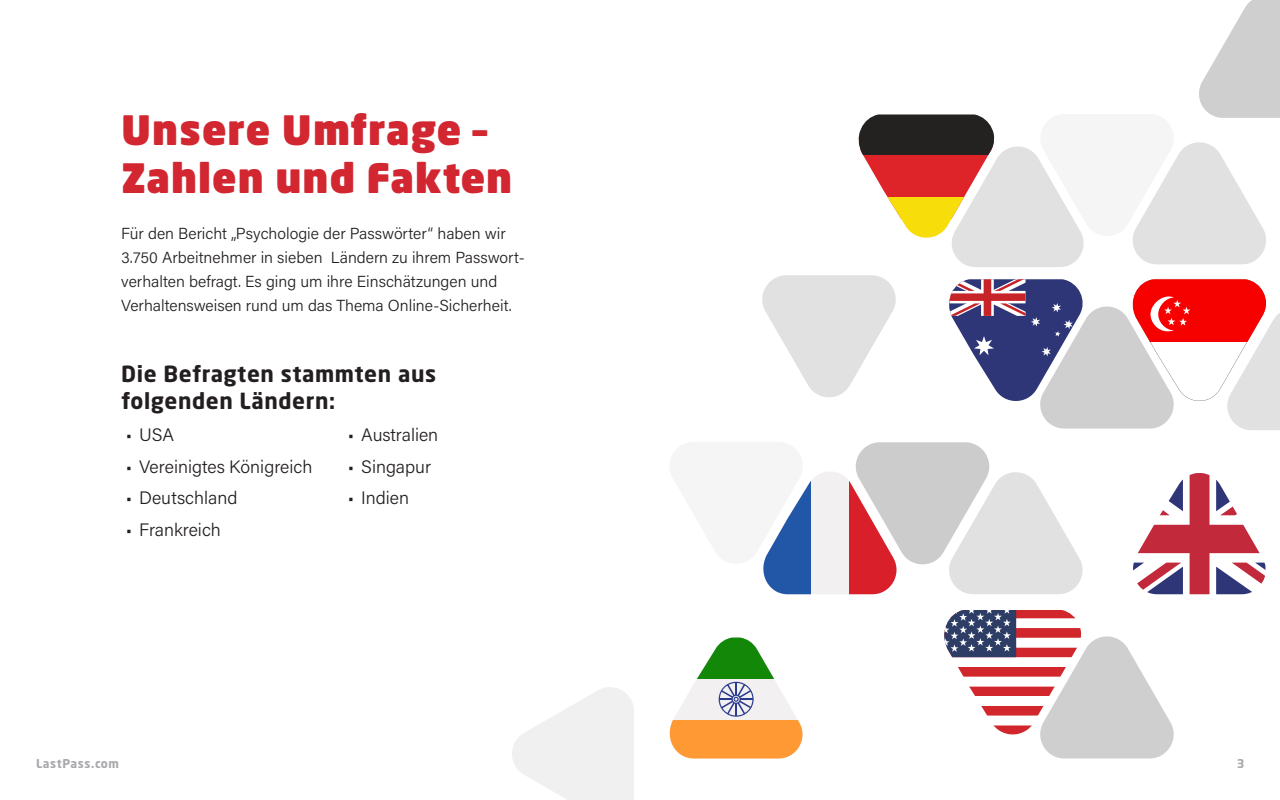
<style>
.page{position:relative;width:1280px;height:800px;background:#fff}
.page>*{position:absolute;margin:0;border:0;box-sizing:border-box;transform-origin:0 0}
.t1{font:900 40px/48px "Neo Sans W1 G";letter-spacing:.025em;color:#d22630}
.t2{font:700 22px/26px "Neo Sans W1 G";letter-spacing:.025em;color:#231f20}
.t3{font:300 18px "Acumin Pro";color:#231f20}
.body{font:300 16px/24px "Acumin Pro";color:#231f20}
.t4{font:700 12px "Neo Sans W1 G";letter-spacing:.05em;color:#a8a9ad}
</style>
<div class="page">
<svg style="left:762px;top:275px;width:134px;height:122px"></svg>
<svg style="left:669px;top:679px;width:134px;height:80px"></svg>
<svg style="left:697px;top:638px;width:77px;height:41px;fill:#128708"></svg>
<svg style="left:1133px;top:473px;width:132px;height:121px"></svg>
<svg style="left:944px;top:610px;width:230px;height:149px"></svg>
<svg style="left:512px;top:687px;width:122px;height:113px"></svg>
<svg style="left:763px;top:442px;width:320px;height:152px"></svg>
<svg style="left:858px;top:0;width:422px;height:267px"></svg>
<svg style="left:949px;top:279px;width:331px;height:151px"></svg>
<h1 class="t1" style="left:121px;top:106px;width:393px">Unsere Umfrage –<br>Zahlen und Fakten</h1>
<p class="body" style="left:121px;top:221px;width:403px">Für den Bericht „Psychologie der Passwörter“ haben wir 3.750 Arbeitnehmer in sieben Ländern zu ihrem Passwort&shy;verhalten befragt. Es ging um ihre Einschätzungen und Verhaltensweisen rund um das Thema Online-Sicherheit.</p>
<h2 class="t2" style="left:121px;top:361px;width:316px">Die Befragten stammten aus folgenden Ländern:</h2>
<p class="t3" style="left:126px;top:423px;width:50px">• USA</p>
<p class="t3" style="left:126px;top:454px;width:188px">• Vereinigtes Königreich</p>
<p class="t3" style="left:126px;top:486px;width:113px">• Deutschland</p>
<p class="t3" style="left:126px;top:517px;width:97px">• Frankreich</p>
<p class="t3" style="left:348px;top:423px;width:92px">• Australien</p>
<p class="t3" style="left:348px;top:454px;width:85px">• Singapur</p>
<p class="t3" style="left:348px;top:486px;width:63px">• Indien</p>
<p class="t4" style="left:36px;top:756px;width:85px">LastPass.com</p>
<p class="t4" style="left:1236px;top:756px;width:9px">3</p>
</div>
